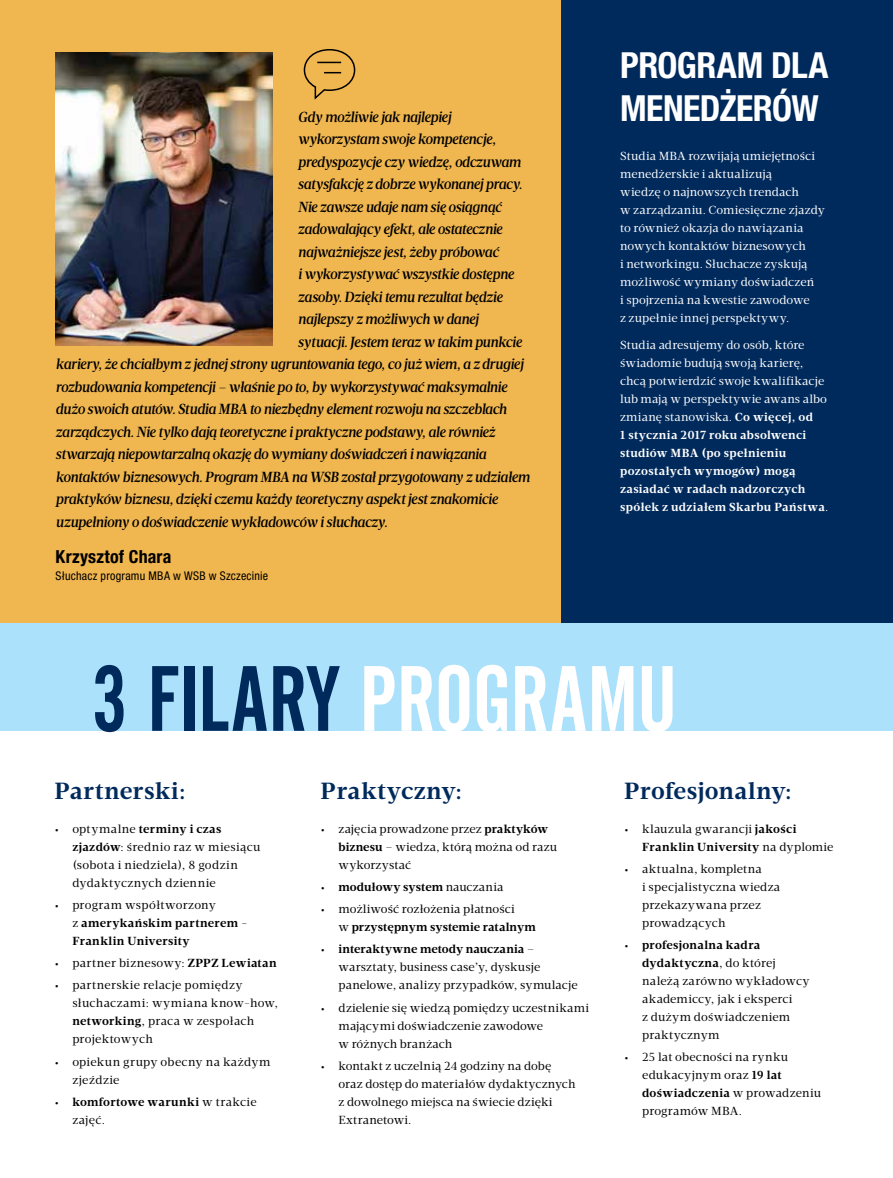
<style>
.page{position:relative;width:893px;height:1178px;background:#fff}
.page>*{position:absolute;margin:0;border:0;box-sizing:border-box;transform-origin:0 0}
.t1{font:91.65px "Alternate Gothic No 2 EU";letter-spacing:.01em;color:#fff}
.t2{font:700 condensed 36px "Helvetica Neue LTW1 G";letter-spacing:-.015em;color:#fff}
.t3{font:700 24px "Velino Text";letter-spacing:.015em;color:#002a5c}
.t4{font:700 condensed 18px "Helvetica Neue LTW1 G";letter-spacing:.01em;color:#000}
.t5{font:italic 500 15px "Velino Text";letter-spacing:-.035em;color:#000}
.t6{font:12px/18px "Velino Text";letter-spacing:.01em;color:#000}
.t7{font:12px/18px "Velino Text";letter-spacing:.005em;color:#fff}
.t8{font:700 12px/18px "Velino Text";letter-spacing:.02em;color:#fff}
.t9{font:700 12px/18px "Velino Text";letter-spacing:.02em;color:#000}
.t10{font:12px/18px "Velino Text";letter-spacing:.03em;color:#000}
.t11{font:condensed 12px "Helvetica Neue LTW1 G";letter-spacing:.015em;color:#000}
.t12{font:700 12px "Velino Text";color:#000}
.s1{font-weight:400}
.s2{color:#002a5c}
.s3{font-weight:700}
</style>
<div class="page">
<div style="left:0;top:0;width:561px;height:623px;background:#f0b64f"></div>
<div style="left:561px;top:0;width:332px;height:623px;background:#002a5c"></div>
<div style="left:0;top:623px;width:893px;height:108px;background:#abe1fa"></div>
<svg style="left:303px;top:49px;width:53px;height:51px"></svg>
<img style="left:56px;top:52px;width:216px;height:294px">
<p class="t5" style="left:298px;top:108px;width:155px">Gdy możliwie jak najlepiej</p>
<p class="t5" style="left:298px;top:130px;width:200px">wykorzystam swoje kompetencje,</p>
<p class="t5" style="left:298px;top:153px;width:225px">predyspozycje czy wiedzę, odczuwam</p>
<p class="t5" style="left:298px;top:175px;width:226px">satysfakcję z dobrze wykonanej pracy.</p>
<p class="t5" style="left:298px;top:198px;width:205px">Nie zawsze udaje nam się osiągnąć</p>
<p class="t5" style="left:298px;top:220px;width:206px">zadowalający efekt, ale ostatecznie</p>
<p class="t5" style="left:298px;top:243px;width:202px">najważniejsze jest, żeby próbować</p>
<p class="t5" style="left:298px;top:265px;width:218px">i wykorzystywać wszystkie dostępne</p>
<p class="t5" style="left:298px;top:288px;width:206px">zasoby. Dzięki temu rezultat będzie</p>
<p class="t5" style="left:298px;top:310px;width:182px">najlepszy z możliwych w danej</p>
<p class="t5" style="left:298px;top:333px;width:226px">sytuacji. Jestem teraz w takim punkcie</p>
<p class="t5" style="left:56px;top:355px;width:469px">kariery, że chciałbym z jednej strony ugruntowania tego, co już wiem, a z drugiej</p>
<p class="t5" style="left:56px;top:378px;width:453px">rozbudowania kompetencji – właśnie po to, by wykorzystywać maksymalnie</p>
<p class="t5" style="left:56px;top:400px;width:453px">dużo swoich atutów. Studia MBA to niezbędny element rozwoju na szczeblach</p>
<p class="t5" style="left:56px;top:423px;width:441px">zarządczych. Nie tylko dają teoretyczne i praktyczne podstawy, ale również</p>
<p class="t5" style="left:56px;top:445px;width:432px">stwarzają niepowtarzalną okazję do wymiany doświadczeń i nawiązania</p>
<p class="t5" style="left:56px;top:468px;width:476px">kontaktów biznesowych. Program MBA na WSB został przygotowany z udziałem</p>
<p class="t5" style="left:56px;top:490px;width:444px">praktyków biznesu, dzięki czemu każdy teoretyczny aspekt jest znakomicie</p>
<p class="t5" style="left:56px;top:513px;width:334px">uzupełniony o doświadczenie wykładowców i słuchaczy.</p>
<h3 class="t4" style="left:56px;top:546px;width:117px">KRZYSZTOF CHARA</h3>
<p class="t11" style="left:56px;top:568px;width:214px">Słuchacz programu MBA w WSB w Szczecinie</p>
<h2 class="t2" style="left:620px;top:43px;width:99px">PROGRAM</h2>
<h2 class="t2" style="left:771px;top:43px;width:56px">DLA</h2>
<h2 class="t2" style="left:620px;top:87px;width:21px">MENED</h2>
<h2 class="t2" style="left:719px;top:87px;width:101px">ŻERÓW</h2>
<p class="t7" style="left:620px;top:147px;width:206px">Studia MBA rozwijają umiejętności menedżerskie i aktualizują<br>wiedzę o najnowszych trendach<br>w zarządzaniu. Comiesięczne zjazdy to również okazja do nawiązania nowych kontaktów biznesowych<br>i networkingu. Słuchacze zyskują możliwość wymiany doświadczeń<br>i spojrzenia na kwestie zawodowe<br>z zupełnie innej perspektywy.</p>
<p class="t8" style="left:620px;top:336px;width:210px"><span class="s1">Studia adresujemy do osób, które świadomie budują swoją karierę, chcą potwierdzić swoje kwalifikacje lub mają w perspektywie awans albo zmianę stanowiska.</span> Co więcej, od<br>1 stycznia 2017 roku absolwenci studiów MBA (po spełnieniu pozostałych wymogów) mogą zasiadać w radach nadzorczych spółek z udziałem Skarbu Państwa<span class="s1">.</span></p>
<h1 class="t1" style="left:93px;top:648px;width:577px"><span class="s2">3 FILARY</span> PROGRAMU</h1>
<h3 class="t3" style="left:54px;top:776px;width:133px">Partnerski:</h3>
<p class="t6" style="left:72px;top:820px;width:190px;text-indent:-18px">• optymalne <span class="s3">terminy i czas zjazdów</span>: średnio raz w miesiącu (sobota i niedziela), 8 godzin dydaktycznych dziennie</p>
<p class="t9" style="left:72px;top:896px;width:177px;text-indent:-18px"><span class="s1">• program współtworzony<br>z</span> amerykańskim partnerem -<br>Franklin University</p>
<p class="t6" style="left:54px;top:954px;width:224px">• partner biznesowy: <span class="s3">ZPPZ Lewiatan</span></p>
<p class="t6" style="left:72px;top:976px;width:207px;text-indent:-18px">• partnerskie relacje pomiędzy słuchaczami: wymiana know-how, <span class="s3">networking</span>, praca w zespołach projektowych</p>
<p class="t10" style="left:72px;top:1053px;width:200px;text-indent:-18px">• opiekun grupy obecny na każdym zjeździe</p>
<p class="t9" style="left:72px;top:1093px;width:186px;text-indent:-18px"><span class="s1">•</span> komfortowe warunki <span class="s1">w trakcie zajęć.</span></p>
<h3 class="t3" style="left:321px;top:776px;width:143px">Praktyczny:</h3>
<p class="t6" style="left:339px;top:820px;width:220px;text-indent:-18px">• zajęcia prowadzone przez <span class="s3">praktyków biznesu</span> – wiedza, którą można od razu wykorzystać</p>
<p class="t12" style="left:321px;top:879px;width:184px"><span class="s1">•</span> modułowy system <span class="s1">nauczania</span></p>
<p class="t6" style="left:339px;top:900px;width:199px;text-indent:-18px">• możliwość rozłożenia płatności<br>w <span class="s3">przystępnym systemie ratalnym</span></p>
<p class="t6" style="left:339px;top:940px;width:241px;text-indent:-18px">• <span class="s3">interaktywne metody nauczania</span> – warsztaty, business case’y, dyskusje panelowe, analizy przypadków, symulacje</p>
<p class="t6" style="left:339px;top:999px;width:252px;text-indent:-18px">• dzielenie się wiedzą pomiędzy uczestnikami mającymi doświadczenie zawodowe<br>w różnych branżach</p>
<p class="t6" style="left:339px;top:1057px;width:238px;text-indent:-18px">• kontakt z uczelnią 24 godziny na dobę oraz dostęp do materiałów dydaktycznych z dowolnego miejsca na świecie dzięki<br>Extranetowi.</p>
<h3 class="t3" style="left:624px;top:776px;width:169px">Profesjonalny:</h3>
<p class="t10" style="left:642px;top:820px;width:193px;text-indent:-18px">• klauzula gwarancji <span class="s3">jakości<br>Franklin University</span> na dyplomie</p>
<p class="t6" style="left:642px;top:860px;width:140px;text-indent:-18px">• aktualna, kompletna<br>i specjalistyczna wiedza przekazywana przez prowadzących</p>
<p class="t6" style="left:642px;top:936px;width:169px;text-indent:-18px">• <span class="s3">profesjonalna kadra dydaktyczna</span>, do której należą zarówno wykładowcy akademiccy, jak i eksperci<br>z dużym doświadczeniem praktycznym</p>
<p class="t6" style="left:642px;top:1048px;width:181px;text-indent:-18px">• 25 lat obecności na rynku edukacyjnym oraz <span class="s3">19 lat doświadczenia</span> w prowadzeniu programów MBA.</p>
</div>
